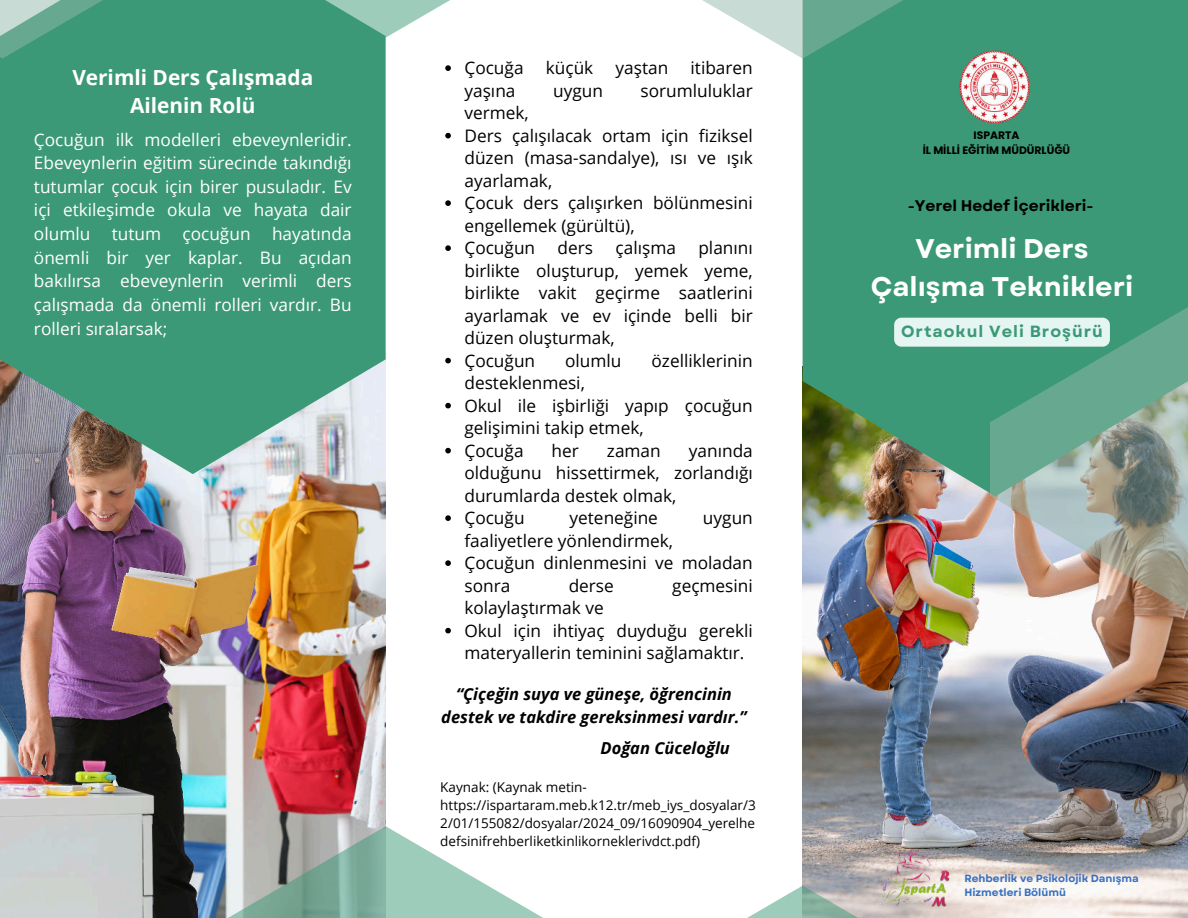
<style>
.page{position:relative;width:1188px;height:918px;background:#fff}
.page>*{position:absolute;margin:0;border:0;box-sizing:border-box;transform-origin:0 0}
.t1{font:700 27px/37.2px "Garet";color:#fff;text-align:center}
.t2{font:700 20.85px/28.2px "Open Sans";color:#fff;text-align:center}
.t3{font:17.25px/22.5px "Open Sans";color:#000}
.t4{font:17.25px/23.7px "Open Sans";color:#fff;text-align:justify}
.t5{font:italic 700 16.5px/22.5px "Open Sans";color:#000;text-align:center}
.t6{font:700 16.2px "Garet";letter-spacing:.06em;color:#3c9977}
.t7{font:700 15.45px "Garet";color:#000}
.t8{font:13.5px/18px "Open Sans";color:#000}
.t9{font:700 10.8px/14.4px "Poppins";color:#000;text-align:center}
.t10{font:700 10.5px/14px "Garet";color:#3871c1}
</style>
<div class="page">
<img style="left:0;top:474px;width:386px;height:444px">
<img style="left:803px;top:496px;width:385px;height:422px">
<svg style="left:803px;top:0;width:385px;height:496px;background:#429672"></svg>
<svg style="left:0;top:38px;width:386px;height:436px;background:#4c9b7e"></svg>
<svg style="left:747px;top:886px;width:385px;height:32px"></svg>
<svg style="left:35px;top:826px;width:508px;height:92px"></svg>
<svg style="left:737px;top:0;width:203px;height:59px;background:#79b5a0"></svg>
<svg style="left:0;top:0;width:140px;height:59px;background:#62a98f"></svg>
<img style="left:990px;top:218px;width:198px;height:482px">
<svg style="left:35px;top:0;width:702px;height:38px"></svg>
<img style="left:876px;top:846px;width:82px;height:72px">
<img style="left:958px;top:49px;width:78px;height:76px">
<div style="left:894px;top:318px;width:216px;height:29px;background:#e4f5f2;border-radius:7px"></div>
<svg style="left:445px;top:65px;width:6px;height:6px"></svg>
<svg style="left:445px;top:133px;width:6px;height:5px"></svg>
<svg style="left:445px;top:200px;width:6px;height:6px"></svg>
<svg style="left:445px;top:245px;width:6px;height:6px"></svg>
<svg style="left:445px;top:358px;width:6px;height:5px"></svg>
<svg style="left:445px;top:403px;width:6px;height:5px"></svg>
<svg style="left:445px;top:448px;width:6px;height:5px"></svg>
<svg style="left:445px;top:515px;width:6px;height:6px"></svg>
<svg style="left:445px;top:560px;width:6px;height:6px"></svg>
<svg style="left:445px;top:628px;width:6px;height:5px"></svg>
<p class="t2" style="left:72px;top:63px;width:242px">Verimli Ders Çalışmada<br>Ailenin Rolü</p>
<p class="t4" style="left:34px;top:127px;width:319px">Çocuğun ilk modelleri ebeveynleridir.<br>Ebeveynlerin eğitim sürecinde takındığı tutumlar çocuk için birer pusuladır. Ev içi etkileşimde okula ve hayata dair olumlu tutum çocuğun hayatında önemli bir yer kaplar. Bu açıdan bakılırsa ebeveynlerin verimli ders çalışmada da önemli rolleri vardır. Bu rolleri sıralarsak;</p>
<p class="t3" style="left:464px;top:56px;width:61px">Çocuğa</p>
<p class="t3" style="left:546px;top:56px;width:49px">küçük</p>
<p class="t3" style="left:616px;top:56px;width:54px">yaştan</p>
<p class="t3" style="left:691px;top:56px;width:64px">itibaren</p>
<p class="t3" style="left:464px;top:79px;width:53px">yaşına</p>
<p class="t3" style="left:553px;top:79px;width:51px">uygun</p>
<p class="t3" style="left:641px;top:79px;width:114px">sorumluluklar</p>
<p class="t3" style="left:464px;top:101px;width:290px">vermek,<br>Ders çalışılacak ortam için fiziksel düzen (masa-sandalye), ısı ve ışık ayarlamak,<br>Çocuk ders çalışırken bölünmesini engellemek (gürültü),<br>Çocuğun</p>
<p class="t3" style="left:464px;top:236px;width:290px;text-indent:234px">planını birlikte oluşturup, yemek yeme, birlikte vakit geçirme saatlerini ayarlamak ve ev içinde belli bir düzen oluşturmak,<br>Çocuğun</p>
<p class="t3" style="left:558px;top:236px;width:37px">ders</p>
<p class="t3" style="left:616px;top:236px;width:62px">çalışma</p>
<p class="t3" style="left:565px;top:349px;width:58px">olumlu</p>
<p class="t3" style="left:652px;top:349px;width:103px">özelliklerinin</p>
<p class="t3" style="left:464px;top:371px;width:290px">desteklenmesi,<br>Okul ile işbirliği yapıp çocuğun gelişimini takip etmek,<br>Çocuğa</p>
<p class="t3" style="left:464px;top:439px;width:290px;text-indent:224px">yanında olduğunu hissettirmek, zorlandığı durumlarda destek olmak,<br>Çocuğu</p>
<p class="t3" style="left:552px;top:439px;width:29px">her</p>
<p class="t3" style="left:607px;top:439px;width:55px">zaman</p>
<p class="t3" style="left:570px;top:506px;width:90px">yeteneğine</p>
<p class="t3" style="left:703px;top:506px;width:51px">uygun</p>
<p class="t3" style="left:464px;top:529px;width:290px">faaliyetlere yönlendirmek,<br>Çocuğun dinlenmesini ve moladan sonra</p>
<p class="t3" style="left:569px;top:574px;width:47px">derse</p>
<p class="t3" style="left:672px;top:574px;width:82px">geçmesini</p>
<p class="t3" style="left:464px;top:596px;width:290px">kolaylaştırmak ve<br>Okul için ihtiyaç duyduğu gerekli materyallerin teminini sağlamaktır.</p>
<p class="t5" style="left:441px;top:683px;width:307px">“Çiçeğin suya ve güneşe, öğrencinin destek ve takdire gereksinmesi vardır.”</p>
<p class="t5" style="left:601px;top:737px;width:131px">Doğan Cüceloğlu</p>
<p class="t8" style="left:440px;top:777px;width:317px">Kaynak: (Kaynak metin&shy;https://ispartaram.meb.k12.tr/meb_iys_dosyalar/3<br>2/01/155082/dosyalar/2024_09/16090904_yerelhe defsinifrehberliketkinlikorneklerivdct.pdf)</p>
<p class="t9" style="left:923px;top:128px;width:149px">ISPARTA<br>İL MİLLİ EĞİTİM MÜDÜRLÜĞÜ</p>
<p class="t7" style="left:908px;top:196px;width:187px">-Yerel Hedef İçerikleri-</p>
<h1 class="t1" style="left:871px;top:231px;width:264px">Verimli Ders<br>Çalışma Teknikleri</h1>
<p class="t6" style="left:901px;top:321px;width:203px">Ortaokul Veli Broşürü</p>
<p class="t10" style="left:964px;top:872px;width:176px">Rehberlik ve Psikolojik Danışma<br>Hizmetleri Bölümü</p>
</div>
